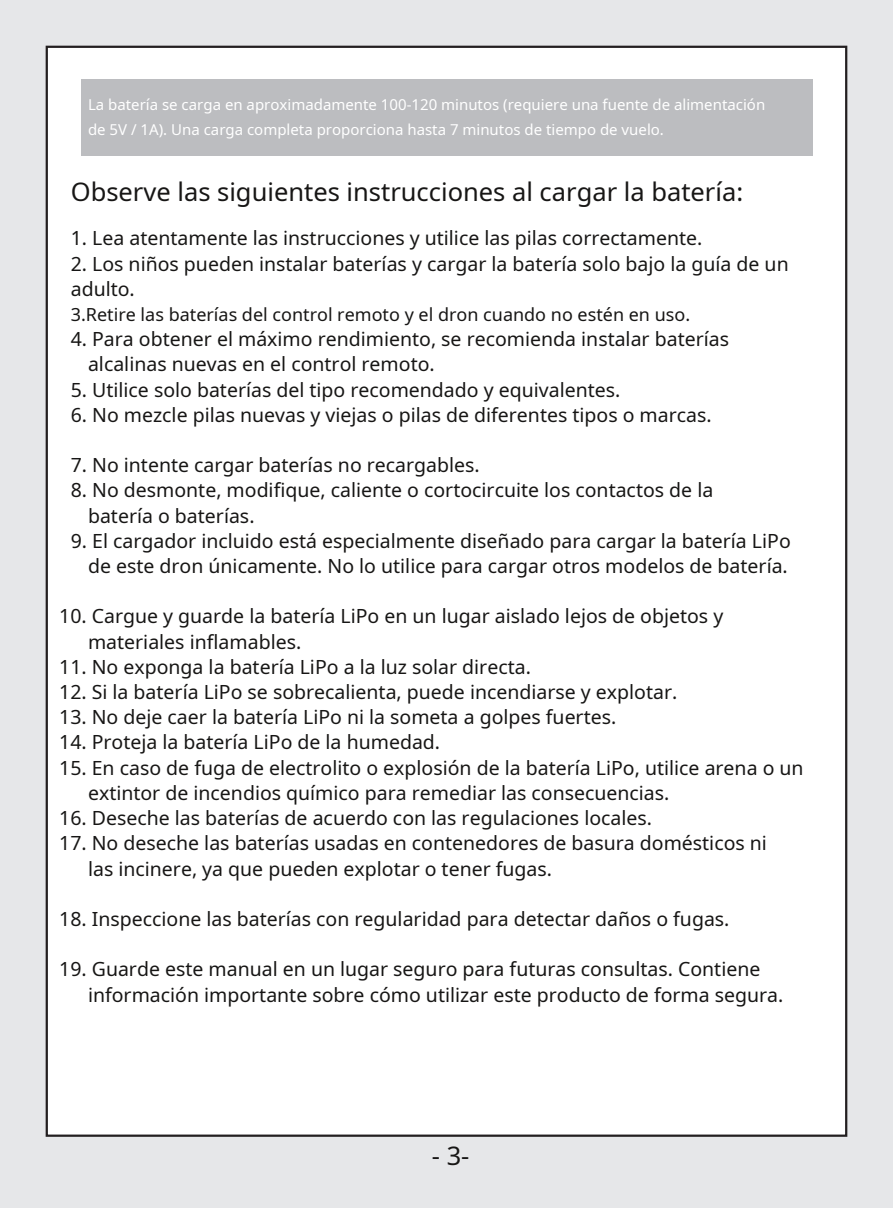
<style>
.page{position:relative;width:893px;height:1208px;background:#e6e7e9}
.page>*{position:absolute;margin:0;border:0;box-sizing:border-box;transform-origin:0 0}
.t1{font:25.5px "Noto Sans";color:#171615}
.t2{font:19.5px/25.2px "Noto Sans";color:#171615}
.t3{font:18px "Noto Sans";color:#171615}
.t4{font:15px/25.2px "Noto Sans";color:#fff}
</style>
<div class="page">
<div style="left:46px;top:46px;width:801px;height:1090px;background:#fff;border:2px solid #231f20"></div>
<div style="left:81px;top:80px;width:731px;height:76px;background:#bcbdc0"></div>
<p class="t4" style="left:88px;top:91px;width:679px">La batería se carga en aproximadamente 100-120 minutos (requiere una fuente de alimentación de 5V / 1A). Una carga completa proporciona hasta 7 minutos de tiempo de vuelo.</p>
<h1 class="t1" style="left:71px;top:174px;width:674px">Observe las siguientes instrucciones al cargar la batería:</h1>
<p class="t2" style="left:71px;top:225px;width:633px">1. Lea atentamente las instrucciones y utilice las pilas correctamente.</p>
<p class="t2" style="left:71px;top:250px;width:719px">2. Los niños pueden instalar baterías y cargar la batería solo bajo la guía de un adulto.</p>
<p class="t3" style="left:71px;top:302px;width:621px">3.Retire las baterías del control remoto y el dron cuando no estén en uso.</p>
<p class="t2" style="left:88px;top:326px;width:642px;text-indent:-17px">4. Para obtener el máximo rendimiento, se recomienda instalar baterías alcalinas nuevas en el control remoto.</p>
<p class="t2" style="left:71px;top:376px;width:551px">5. Utilice solo baterías del tipo recomendado y equivalentes.</p>
<p class="t2" style="left:71px;top:401px;width:642px">6. No mezcle pilas nuevas y viejas o pilas de diferentes tipos o marcas.</p>
<p class="t2" style="left:71px;top:452px;width:411px">7. No intente cargar baterías no recargables.</p>
<p class="t2" style="left:88px;top:477px;width:627px;text-indent:-17px">8. No desmonte, modifique, caliente o cortocircuite los contactos de la batería o baterías.</p>
<p class="t2" style="left:71px;top:527px;width:722px;text-align:right">9. El cargador incluido está especialmente diseñado para cargar la batería LiPo de este dron únicamente. No lo utilice para cargar otros modelos de batería.</p>
<p class="t2" style="left:88px;top:603px;width:637px;text-indent:-29px">10. Cargue y guarde la batería LiPo en un lugar aislado lejos de objetos y materiales inflamables.</p>
<p class="t2" style="left:59px;top:653px;width:473px">11. No exponga la batería LiPo a la luz solar directa.</p>
<p class="t2" style="left:59px;top:679px;width:620px">12. Si la batería LiPo se sobrecalienta, puede incendiarse y explotar.</p>
<p class="t2" style="left:59px;top:704px;width:559px">13. No deje caer la batería LiPo ni la someta a golpes fuertes.</p>
<p class="t2" style="left:59px;top:729px;width:382px">14. Proteja la batería LiPo de la humedad.</p>
<p class="t2" style="left:88px;top:754px;width:717px;text-indent:-29px">15. En caso de fuga de electrolito o explosión de la batería LiPo, utilice arena o un extintor de incendios químico para remediar las consecuencias.</p>
<p class="t2" style="left:59px;top:805px;width:594px">16. Deseche las baterías de acuerdo con las regulaciones locales.</p>
<p class="t2" style="left:88px;top:830px;width:680px;text-indent:-29px">17. No deseche las baterías usadas en contenedores de basura domésticos ni las incinere, ya que pueden explotar o tener fugas.</p>
<p class="t2" style="left:59px;top:905px;width:672px">18. Inspeccione las baterías con regularidad para detectar daños o fugas.</p>
<p class="t2" style="left:88px;top:956px;width:697px;text-indent:-29px">19. Guarde este manual en un lugar seguro para futuras consultas. Contiene información importante sobre cómo utilizar este producto de forma segura.</p>
<h1 class="t1" style="left:432px;top:1138px;width:39px">- 3-</h1>
</div>
